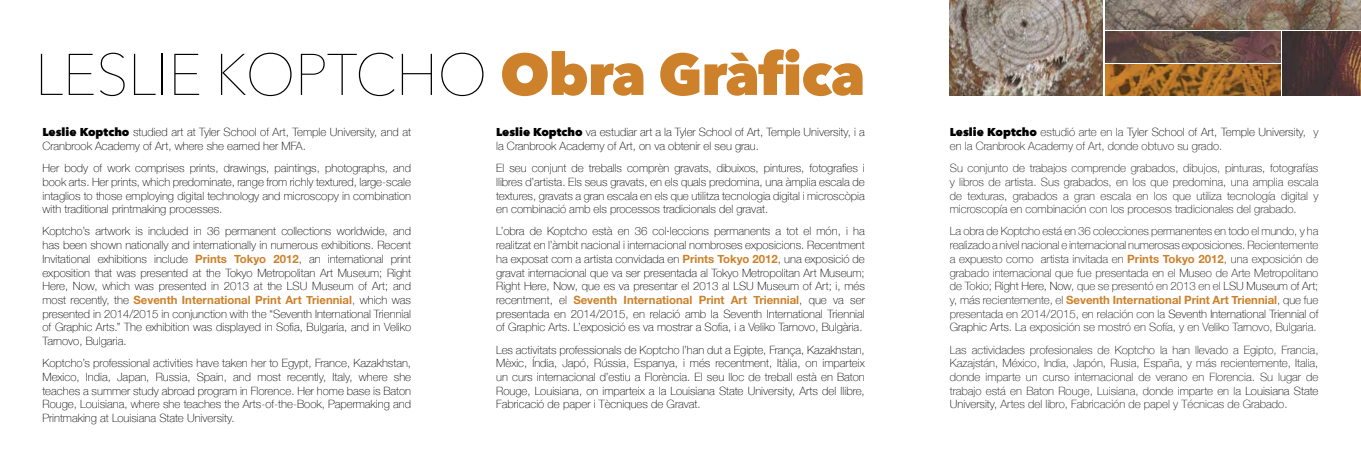
<style>
.page{position:relative;width:1361px;height:454px;background:#fff}
.page>*{position:absolute;margin:0;border:0;box-sizing:border-box;transform-origin:0 0}
.t1{font:200 58px "Avenir Next";letter-spacing:-.02em;color:#000}
.t2{font:100 11.4px/13.7px "Helvetica Neue";color:#000;text-align:justify}
.t3{font:100 11.4px/13.7px "Helvetica Neue";color:#121212;text-align:justify}
.s1{font-weight:800;color:#cd812a}
.s2{font-family:"Avenir Next";font-weight:800}
.s3{font-weight:700;color:#cd812a}
.s4{color:#00f}
.s5{font-family:"Avenir Next";font-weight:800;color:#000}
.s6{color:#000}
</style>
<div class="page">
<img style="left:1105px;top:0;width:256px;height:30px">
<img style="left:1105px;top:32px;width:175px;height:31px">
<img style="left:1105px;top:65px;width:175px;height:30px">
<img style="left:950px;top:0;width:153px;height:95px">
<img style="left:1282px;top:32px;width:79px;height:63px">
<h1 class="t1" style="left:35px;top:26px;width:832px">LESLIE KOPTCHO <span class="s1">Obra Gràfica</span></h1>
<p class="t2" style="left:43px;top:125px;width:370px"><span class="s2">Leslie Koptcho</span> studied art at Tyler School of Art, Temple University, and at<br>Cranbrook Academy of Art, where she earned her MFA.</p>
<p class="t2" style="left:43px;top:161px;width:370px">Her body of work comprises prints, drawings, paintings, photographs, and book arts. Her prints, which predominate, range from richly textured, large-scale intaglios to those employing digital technology and microscopy in combination with traditional printmaking processes.</p>
<p class="t2" style="left:43px;top:224px;width:370px">Koptcho’s artwork is included in 36 permanent collections worldwide, and has been shown nationally and internationally in numerous exhibitions. Recent Invitational exhibitions include <span class="s3">Prints Tokyo 2012</span>, an international print exposition that was presented at the Tokyo Metropolitan Art Museum; Right Here, Now, which was presented in 2013 at the LSU Museum of Art; and most recently, the <span class="s3">Seventh International Print Art Triennial</span><span class="s4">,</span> which was presented in 2014/2015 in conjunction with the “Seventh International Triennial of Graphic Arts.” The exhibition was displayed in Sofia, Bulgaria, and in Veliko Tarnovo, Bulgaria.</p>
<p class="t2" style="left:43px;top:355px;width:370px">Koptcho’s professional activities have taken her to Egypt, France, Kazakhstan, Mexico, India, Japan, Russia, Spain, and most recently, Italy, where she teaches a summer study abroad program in Florence. Her home base is Baton Rouge, Louisiana, where she teaches the Arts-of-the-Book, Papermaking and Printmaking at Louisiana State University.</p>
<p class="t2" style="left:496px;top:125px;width:370px"><span class="s2">Leslie Koptcho</span> va estudiar art a la Tyler School of Art, Temple University, i a la Cranbrook Academy of Art, on va obtenir el seu grau.</p>
<p class="t2" style="left:496px;top:161px;width:370px">El seu conjunt de treballs comprèn gravats, dibuixos, pintures, fotografies i llibres d’artista. Els seus gravats, en els quals predomina, una àmplia escala de textures, gravats a gran escala en els que utilitza tecnologia digital i microscòpia en combinació amb els processos tradicionals del gravat.</p>
<p class="t2" style="left:496px;top:224px;width:370px">L’obra de Koptcho està en 36 col·leccions permanents a tot el món, i ha realitzat en l’àmbit nacional i internacional nombroses exposicions. Recentment ha exposat com a artista convidada en <span class="s3">Prints Tokyo 2012</span>, una exposició de gravat internacional que va ser presentada al Tokyo Metropolitan Art Museum; Right Here, Now, que es va presentar el 2013 al LSU Museum of Art; i, més recentment, el <span class="s3">Seventh International Print Art Triennial</span>, que va ser presentada en 2014/2015, en relació amb la Seventh International Triennial of Graphic Arts. L’exposició es va mostrar a Sofia, i a Veliko Tarnovo, Bulgària.</p>
<p class="t2" style="left:496px;top:342px;width:370px">Les activitats professionals de Koptcho l’han dut a Egipte, França, Kazakhstan, Mèxic, Índia, Japó, Rússia, Espanya, i més recentment, Itàlia, on imparteix un curs internacional d’estiu a Florència. El seu lloc de treball està en Baton Rouge, Louisiana, on imparteix a la Louisiana State University, Arts del llibre, Fabricació de paper i Tècniques de Gravat.</p>
<p class="t3" style="left:950px;top:125px;width:370px"><span class="s5">Leslie Koptcho</span> estudió arte en la <span class="s6">Tyler School of Art, Temple University</span>, y en la Cranbrook Academy of Art, donde obtuvo su grado.</p>
<p class="t3" style="left:950px;top:161px;width:370px">Su conjunto de trabajos comprende grabados, dibujos, pinturas, fotografías y libros de artista. Sus grabados, en los que predomina, una amplia escala de texturas, grabados a gran escala en los que utiliza tecnología digital y microscopía en combinación con los procesos tradicionales del grabado.</p>
<p class="t3" style="left:950px;top:224px;width:370px">La obra de Koptcho está en 36 colecciones permanentes en todo el mundo, y ha realizado a nivel nacional e internacional numerosas exposiciones. Recientemente a expuesto como artista invitada en <span class="s3">Prints Tokyo 2012</span>, una exposición de grabado internacional que fue presentada en el Museo de Arte Metropolitano de Tokio; <span class="s6">Right Here, Now</span>, que se presentó en 2013 en el <span class="s6">LSU Museum of Art</span>; y, más recientemente, el <span class="s3">Seventh International Print Art Triennial</span>, que fue presentada en 2014/2015, en relación con la <span class="s6">Seventh International Triennial of Graphic Arts.</span> La exposición se mostró en Sofía, y en Veliko Tarnovo, Bulgaria.</p>
<p class="t3" style="left:950px;top:342px;width:370px">Las actividades profesionales de Koptcho la han llevado a Egipto, Francia, Kazajstán, México, India, Japón, Rusia, España, y más recientemente, Italia, donde imparte un curso internacional de verano en Florencia. Su lugar de trabajo está en Baton Rouge, Luisiana, donde imparte en la <span class="s6">Louisiana State University</span>, Artes del libro, Fabricación de papel y Técnicas de Grabado<span class="s6">.</span></p>
</div>
